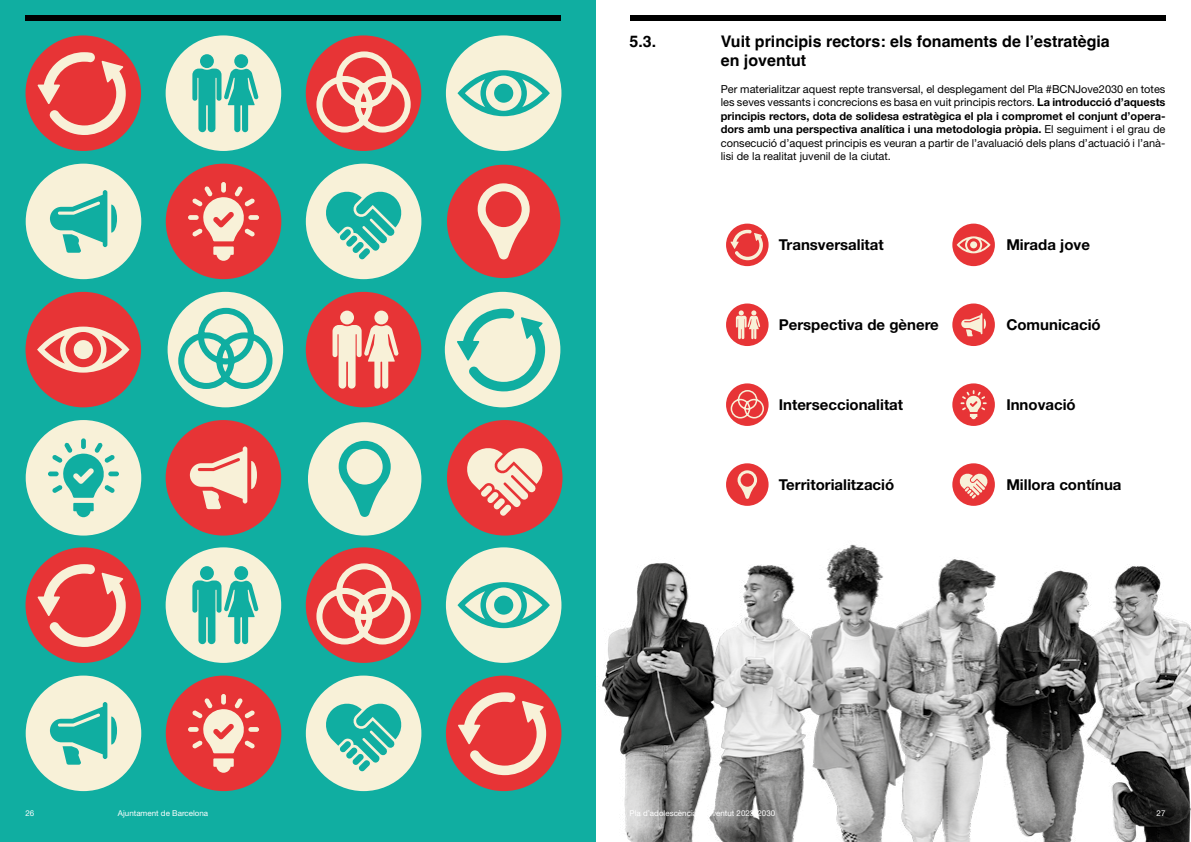
<style>
.page{position:relative;width:1191px;height:842px;background:#fff}
.page>*{position:absolute;margin:0;border:0;box-sizing:border-box;transform-origin:0 0}
.t1{font:700 16px/18.5px "Helvetica";color:#000}
.t2{font:700 15px "Helvetica Neue LT Std";color:#000}
.t3{font:11px/13.5px "Helvetica Neue LT Std";color:#000;text-align:justify}
.t4{font:8px "Helvetica Neue LT Std";color:#fff}
.s1{font-weight:700}
</style>
<div class="page">
<div style="left:0;top:0;width:595px;height:842px;background:#10aea1"></div>
<div style="left:26px;top:35px;width:115px;height:116px;background:#e73436;border-radius:50%"></div>
<svg style="left:37px;top:52px;width:89px;height:83px"></svg>
<div style="left:445px;top:292px;width:115px;height:115px;background:#f8f1d8;border-radius:50%"></div>
<svg style="left:457px;top:309px;width:88px;height:82px"></svg>
<div style="left:26px;top:547px;width:115px;height:116px;background:#e73436;border-radius:50%"></div>
<svg style="left:37px;top:564px;width:89px;height:83px"></svg>
<div style="left:446px;top:675px;width:115px;height:116px;background:#e73436;border-radius:50%"></div>
<svg style="left:458px;top:692px;width:88px;height:83px"></svg>
<div style="left:166px;top:35px;width:115px;height:116px;background:#f8f1d8;border-radius:50%"></div>
<svg style="left:192px;top:54px;width:66px;height:78px"></svg>
<div style="left:306px;top:292px;width:115px;height:115px;background:#e73436;border-radius:50%"></div>
<svg style="left:332px;top:311px;width:67px;height:78px"></svg>
<div style="left:166px;top:547px;width:115px;height:116px;background:#f8f1d8;border-radius:50%"></div>
<svg style="left:192px;top:566px;width:66px;height:78px"></svg>
<div style="left:306px;top:35px;width:115px;height:116px;background:#e73436;border-radius:50%"></div>
<svg style="left:313px;top:48px;width:101px;height:88px"></svg>
<div style="left:168px;top:292px;width:115px;height:115px;background:#f8f1d8;border-radius:50%"></div>
<svg style="left:175px;top:305px;width:100px;height:87px"></svg>
<div style="left:306px;top:547px;width:115px;height:116px;background:#e73436;border-radius:50%"></div>
<svg style="left:313px;top:560px;width:101px;height:87px"></svg>
<div style="left:446px;top:35px;width:115px;height:116px;background:#f8f1d8;border-radius:50%"></div>
<svg style="left:457px;top:70px;width:93px;height:46px"></svg>
<div style="left:26px;top:292px;width:115px;height:115px;background:#e73436;border-radius:50%"></div>
<svg style="left:37px;top:327px;width:92px;height:46px"></svg>
<div style="left:446px;top:547px;width:115px;height:116px;background:#f8f1d8;border-radius:50%"></div>
<svg style="left:457px;top:582px;width:93px;height:46px"></svg>
<div style="left:26px;top:164px;width:115px;height:115px;background:#f8f1d8;border-radius:50%"></div>
<svg style="left:50px;top:190px;width:67px;height:63px"></svg>
<div style="left:166px;top:420px;width:115px;height:116px;background:#e73436;border-radius:50%"></div>
<svg style="left:190px;top:446px;width:67px;height:63px"></svg>
<div style="left:26px;top:675px;width:115px;height:116px;background:#f8f1d8;border-radius:50%"></div>
<svg style="left:50px;top:702px;width:67px;height:63px"></svg>
<div style="left:166px;top:164px;width:115px;height:115px;background:#e73436;border-radius:50%"></div>
<div style="left:221px;top:182px;width:5px;height:11px;background:#f8f1d8;border-radius:2px"></div>
<div style="left:188px;top:215px;width:11px;height:5px;background:#f8f1d8;border-radius:2px"></div>
<div style="left:248px;top:215px;width:11px;height:5px;background:#f8f1d8;border-radius:2px"></div>
<svg style="left:192px;top:186px;width:63px;height:75px"></svg>
<div style="left:26px;top:420px;width:115px;height:116px;background:#f8f1d8;border-radius:50%"></div>
<div style="left:81px;top:438px;width:5px;height:11px;background:#10aea1;border-radius:2px"></div>
<div style="left:48px;top:471px;width:11px;height:5px;background:#10aea1;border-radius:2px"></div>
<div style="left:108px;top:471px;width:11px;height:5px;background:#10aea1;border-radius:2px"></div>
<svg style="left:52px;top:442px;width:63px;height:75px"></svg>
<div style="left:166px;top:675px;width:115px;height:116px;background:#e73436;border-radius:50%"></div>
<div style="left:221px;top:694px;width:5px;height:11px;background:#f8f1d8;border-radius:2px"></div>
<div style="left:188px;top:727px;width:11px;height:5px;background:#f8f1d8;border-radius:2px"></div>
<div style="left:248px;top:727px;width:11px;height:5px;background:#f8f1d8;border-radius:2px"></div>
<svg style="left:192px;top:698px;width:63px;height:75px"></svg>
<div style="left:306px;top:164px;width:115px;height:115px;background:#f8f1d8;border-radius:50%"></div>
<svg style="left:326px;top:191px;width:76px;height:69px"></svg>
<div style="left:447px;top:420px;width:115px;height:116px;background:#e73436;border-radius:50%"></div>
<svg style="left:467px;top:448px;width:76px;height:68px"></svg>
<div style="left:306px;top:675px;width:115px;height:116px;background:#f8f1d8;border-radius:50%"></div>
<svg style="left:326px;top:703px;width:76px;height:69px"></svg>
<div style="left:447px;top:165px;width:113px;height:113px;background:#e73436;border-radius:50%"></div>
<svg style="left:477px;top:183px;width:53px;height:76px"></svg>
<div style="left:308px;top:422px;width:113px;height:114px;background:#f8f1d8;border-radius:50%"></div>
<svg style="left:338px;top:441px;width:53px;height:76px"></svg>
<div style="left:726px;top:224px;width:42px;height:42px;background:#e73436;border-radius:50%"></div>
<svg style="left:730px;top:230px;width:33px;height:30px"></svg>
<div style="left:952px;top:224px;width:43px;height:42px;background:#e73436;border-radius:50%"></div>
<svg style="left:956px;top:236px;width:34px;height:17px"></svg>
<div style="left:726px;top:303px;width:42px;height:43px;background:#e73436;border-radius:50%"></div>
<svg style="left:736px;top:310px;width:24px;height:29px"></svg>
<div style="left:952px;top:303px;width:43px;height:43px;background:#e73436;border-radius:50%"></div>
<svg style="left:961px;top:313px;width:25px;height:23px"></svg>
<div style="left:726px;top:383px;width:42px;height:43px;background:#e73436;border-radius:50%"></div>
<svg style="left:730px;top:389px;width:34px;height:30px"></svg>
<div style="left:952px;top:383px;width:43px;height:43px;background:#e73436;border-radius:50%"></div>
<svg style="left:960px;top:390px;width:26px;height:29px"></svg>
<div style="left:726px;top:463px;width:42px;height:43px;background:#e73436;border-radius:50%"></div>
<svg style="left:737px;top:470px;width:20px;height:15px"></svg>
<div style="left:952px;top:463px;width:43px;height:43px;background:#e73436;border-radius:50%"></div>
<svg style="left:959px;top:473px;width:29px;height:12px"></svg>
<img style="left:595px;top:485px;width:596px;height:357px">
<div style="left:629px;top:16px;width:536px;height:5px;background:#000"></div>
<div style="left:26px;top:16px;width:535px;height:5px;background:#000"></div>
<p class="t1" style="left:629px;top:34px;width:28px">5.3.</p>
<p class="t1" style="left:721px;top:34px;width:390px">Vuit principis rectors: els fonaments de l’estratègia en joventut</p>
<p class="t3" style="left:721px;top:82px;width:446px">Per materialitzar aquest repte transversal, el desplegament del Pla #BCNJove2030 en totes les seves vessants i concrecions es basa en vuit principis rectors. <span class="s1">La introducció d’aquests principis rectors, dota de solidesa estratègica el pla i compromet el conjunt d’opera&shy;dors amb una perspectiva analítica i una metodologia pròpia.</span> El seguiment i el grau de consecució d’aquest principis es veuran a partir de l’avaluació dels plans d’actuació i l’anà&shy;lisi de la realitat juvenil de la ciutat.</p>
<p class="t2" style="left:778px;top:236px;width:106px">Transversalitat</p>
<p class="t2" style="left:1006px;top:236px;width:85px">Mirada jove</p>
<p class="t2" style="left:778px;top:315px;width:162px">Perspectiva de gènere</p>
<p class="t2" style="left:1006px;top:315px;width:96px">Comunicació</p>
<p class="t2" style="left:778px;top:395px;width:126px">Interseccionalitat</p>
<p class="t2" style="left:1006px;top:395px;width:71px">Innovació</p>
<p class="t2" style="left:778px;top:475px;width:117px">Territorialització</p>
<p class="t2" style="left:1006px;top:475px;width:117px">Millora contínua</p>
<p class="t4" style="left:26px;top:808px;width:10px">26</p>
<p class="t4" style="left:118px;top:809px;width:92px">Ajuntament de Barcelona</p>
<p class="t4" style="left:629px;top:809px;width:147px">Pla d’adolescència i Joventut 2023-2030</p>
<p class="t4" style="left:1156px;top:808px;width:10px">27</p>
</div>
